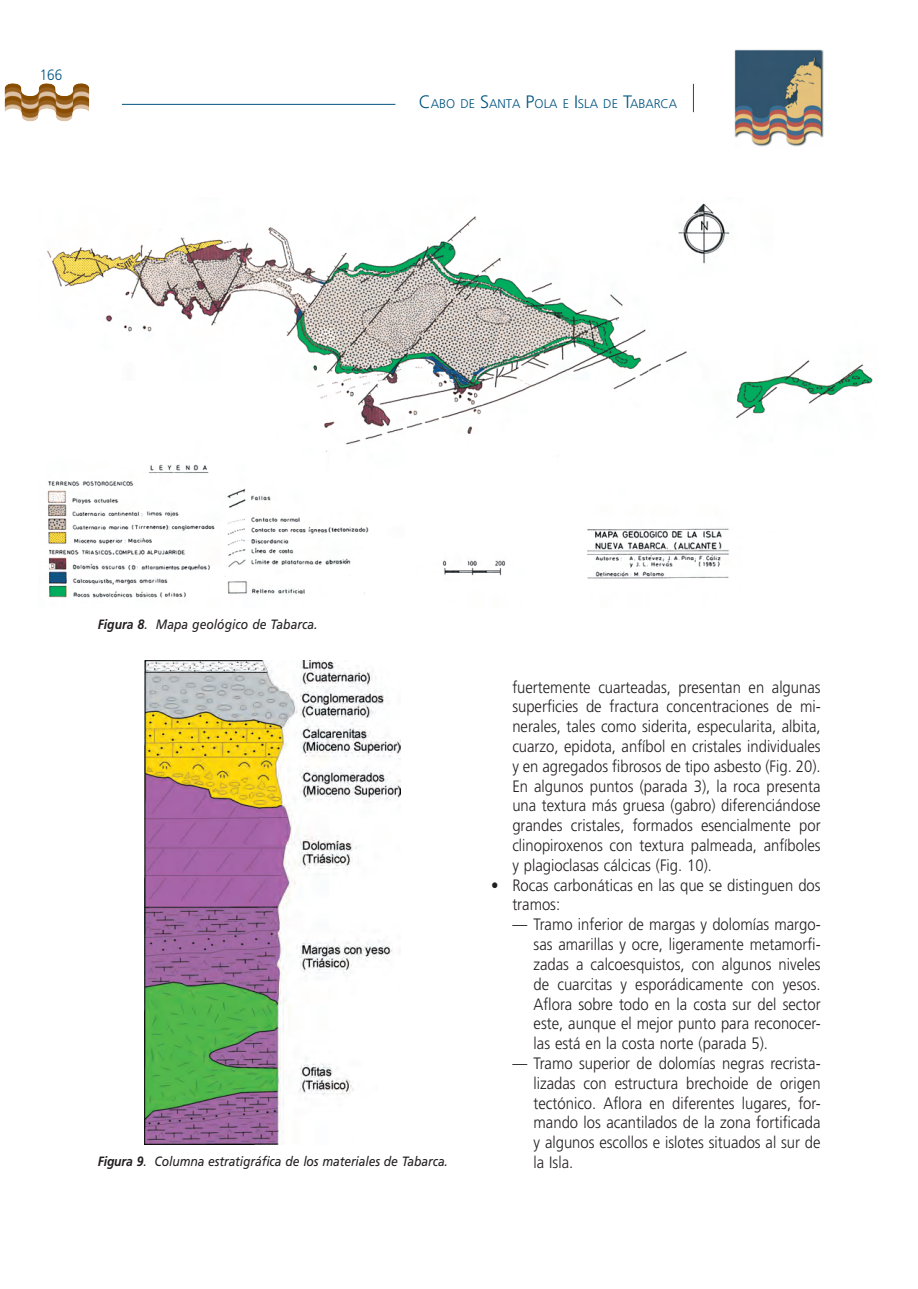
<style>
.page{position:relative;width:918px;height:1289px;background:#fff}
.page>*{position:absolute;margin:0;border:0;box-sizing:border-box;transform-origin:0 0}
.t1{font:300 16.5px/19.8px "Frutiger";color:#231f20;text-align:justify;scale:.9 1}
.t2{font:300 15px "Frutiger";color:#005480;scale:.9 1}
.t3{font:italic 13.5px "Frutiger";letter-spacing:-.01em;color:#231f20;scale:.9 1}
.t4{font:300 12.6px "Frutiger";color:#005480}
.s1{font-size:18px}
.s2{font-weight:700}
</style>
<div class="page">
<img style="left:61px;top:83px;width:28px;height:38px">
<img style="left:734px;top:49px;width:90px;height:98px">
<svg style="left:693px;top:84px;width:1px;height:28px"></svg>
<hr style="left:122px;top:104px;width:273px;height:1px;background:#005480">
<img style="left:47px;top:203px;width:826px;height:395px">
<img style="left:145px;top:660px;width:255px;height:484px">
<p class="t2" style="left:40px;top:69px;width:27px">166</p>
<p class="t4" style="left:419px;top:98px;width:260px"><span class="s1">C</span>ABO DE <span class="s1">S</span>ANTA <span class="s1">P</span>OLA E <span class="s1">I</span>SLA DE <span class="s1">T</span>ABARCA</p>
<p class="t3" style="left:98px;top:619px;width:246px"><span class="s2">Figura 8</span>. Mapa geológico de Tabarca.</p>
<p class="t3" style="left:98px;top:1155px;width:391px"><span class="s2">Figura 9</span>. Columna estratigráfica de los materiales de Tabarca.</p>
<p class="t1" style="left:512px;top:678px;width:344px">fuertemente cuarteadas, presentan en algunas superficies de fractura concentraciones de mi&shy;nerales, tales como siderita, especularita, albita, cuarzo, epidota, anfíbol en cristales individuales y en agregados fibrosos de tipo asbesto (Fig. 20).<br>En algunos puntos (parada 3), la roca presenta una textura más gruesa (gabro) diferenciándose grandes cristales, formados esencialmente por clinopiroxenos con textu ra palmeada, anfíboles y plagioclasas cálcicas (Fig. 10).</p>
<p class="t1" style="left:512px;top:876px;width:344px;text-indent:-21px">• Rocas carbonáticas en las que se distinguen dos tramos:</p>
<p class="t1" style="left:534px;top:916px;width:320px;text-indent:-21px">— Tramo inferior de margas y dolomías margo&shy;sas amarillas y ocre, ligeramente metamorfi&shy;zadas a calcoesquistos, con algunos niveles de cuarcitas y esporádicamente con yesos.<br>Aflora sobre todo en la costa sur del sector este, aunque el mejor punto para reconocer&shy;las está en la costa norte (parada 5).</p>
<p class="t1" style="left:534px;top:1054px;width:320px;text-indent:-21px">— Tramo superior de dolomías negras recrista&shy;lizadas con estructura brechoide de origen tectónico. Aflora en diferentes lugares, for&shy;mando los acantilados de la zona fortificada y algunos escollos e islotes situados al sur de la Isla.</p>
</div>
